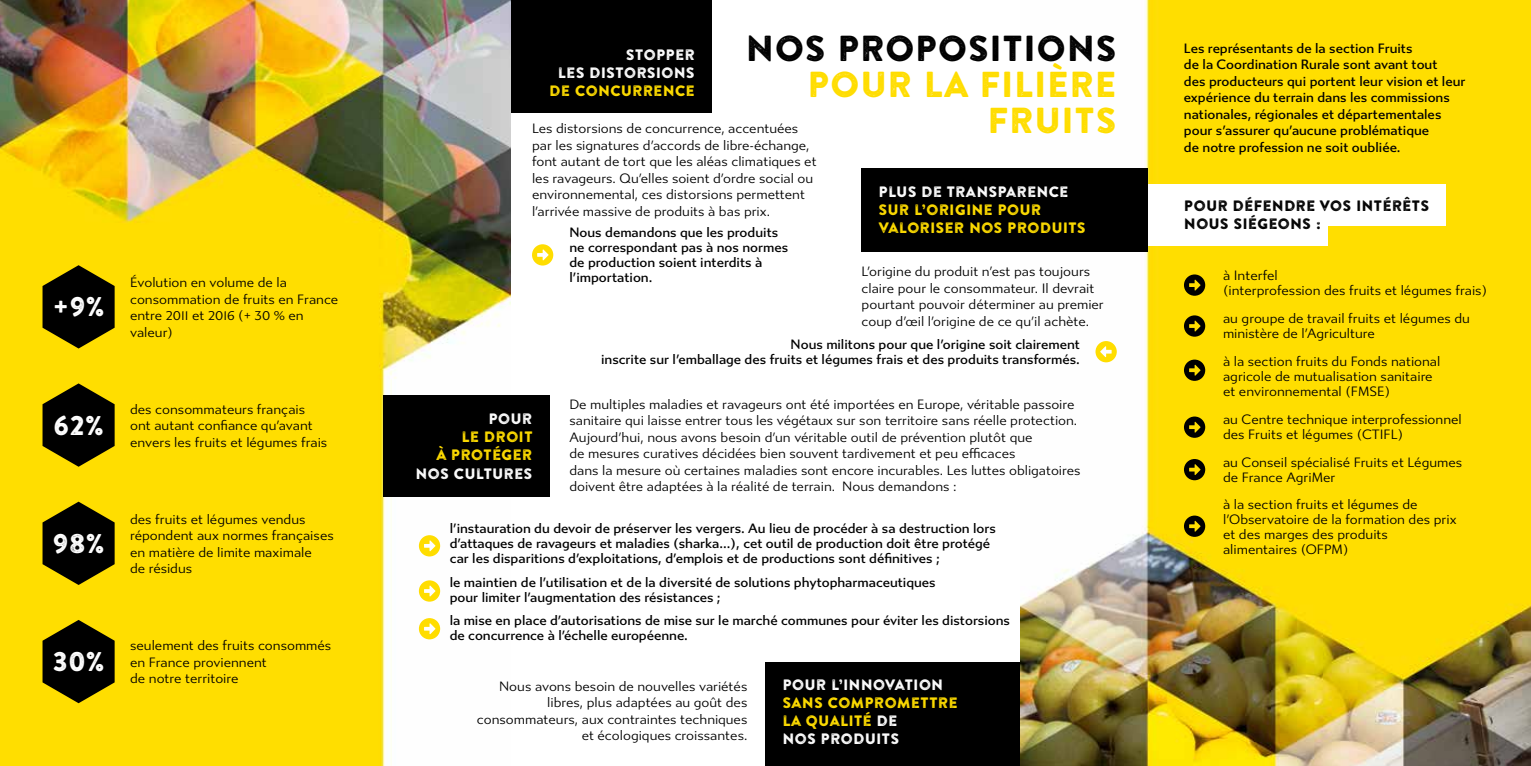
<style>
.page{position:relative;width:1531px;height:766px;background:#fff}
.page>*{position:absolute;margin:0;border:0;box-sizing:border-box;transform-origin:0 0}
.t1{font:36px/36px "Brandon Printed One";color:#fd0;text-align:right}
.t2{font:36px "Brandon Printed One";color:#000}
.t3{font:27px "Brandon Printed One";color:#fff}
.t4{font:15px/18px "Brandon Printed One";color:#fd0}
.t5{font:15px/18px "Brandon Printed One";color:#fff;text-align:right}
.t6{font:15px/18px "Brandon Printed One";color:#000}
.t7{font:13.5px/16.5px "Gibbs";color:#000}
.t8{font:500 13.5px/15px "Gibbs";color:#000}
.s1{color:#fff}
</style>
<div class="page">
<div style="left:383px;top:0;width:329px;height:113px;background:#000"></div>
<div style="left:765px;top:662px;width:383px;height:103px;background:#000"></div>
<img style="left:0;top:0;width:510px;height:765px">
<img style="left:1021px;top:0;width:510px;height:765px">
<svg style="left:43px;top:265px;width:72px;height:83px;background:#3f3700"></svg>
<svg style="left:43px;top:383px;width:72px;height:83px;background:#3f3700"></svg>
<svg style="left:43px;top:501px;width:72px;height:84px;background:#413900"></svg>
<svg style="left:43px;top:619px;width:72px;height:84px;background:#413900"></svg>
<div style="left:383px;top:395px;width:166px;height:102px;background:#000"></div>
<svg style="left:532px;top:244px;width:21px;height:21px"></svg>
<svg style="left:1184px;top:274px;width:21px;height:22px"></svg>
<svg style="left:1184px;top:315px;width:21px;height:21px"></svg>
<svg style="left:1184px;top:359px;width:21px;height:22px"></svg>
<svg style="left:1184px;top:416px;width:21px;height:21px"></svg>
<svg style="left:1184px;top:459px;width:21px;height:21px"></svg>
<svg style="left:1184px;top:515px;width:21px;height:21px"></svg>
<svg style="left:1095px;top:341px;width:22px;height:21px"></svg>
<svg style="left:419px;top:535px;width:21px;height:21px"></svg>
<svg style="left:419px;top:580px;width:21px;height:21px"></svg>
<svg style="left:419px;top:618px;width:21px;height:21px"></svg>
<div style="left:1115px;top:204px;width:213px;height:42px;background:#fff"></div>
<div style="left:1115px;top:184px;width:331px;height:42px;background:#fff"></div>
<div style="left:861px;top:168px;width:287px;height:83px;background:#000"></div>
<h2 class="t3" style="left:53px;top:290px;width:53px">+9%</h2>
<p class="t7" style="left:130px;top:274px;width:210px">Évolution en volume de la consommation de fruits en France entre 2011 et 2016 (+ 30 % en valeur)</p>
<h2 class="t3" style="left:53px;top:408px;width:52px">62%</h2>
<p class="t7" style="left:130px;top:401px;width:199px">des consommateurs français ont autant confiance qu’avant envers les fruits et légumes frais</p>
<h2 class="t3" style="left:52px;top:526px;width:54px">98%</h2>
<p class="t7" style="left:130px;top:510px;width:205px">des fruits et légumes vendus répondent aux normes françaises en matière de limite maximale<br>de résidus</p>
<h2 class="t3" style="left:52px;top:644px;width:54px">30%</h2>
<p class="t7" style="left:130px;top:637px;width:203px">seulement des fruits consommés en France proviennent<br>de notre territoire</p>
<h1 class="t2" style="left:745px;top:26px;width:373px">NOS PROPOSITIONS</h1>
<h1 class="t1" style="left:807px;top:66px;width:311px">POUR LA FILIÈRE<br>FRUITS</h1>
<p class="t5" style="left:558px;top:45px;width:138px">STOPPER<br>LES DISTORSIONS</p>
<p class="t4" style="left:549px;top:81px;width:147px">DE CONCURRENCE</p>
<p class="t7" style="left:532px;top:121px;width:286px">Les distorsions de concurrence, accentuées par les signatures d’accords de libre-échange, font autant de tort que les aléas climatiques et les ravageurs. Qu’elles soient d’ordre social ou environnemental, ces distorsions permettent l’arrivée massive de produits à bas prix.</p>
<p class="t5" style="left:878px;top:182px;width:192px">PLUS DE TRANSPARENCE</p>
<p class="t4" style="left:878px;top:200px;width:209px">SUR L’ORIGINE POUR<br>VALORISER NOS PRODUITS</p>
<p class="t8" style="left:569px;top:225px;width:220px">Nous demandons que les produits ne correspondant pas à nos normes de production soient interdits à l’importation.</p>
<p class="t7" style="left:861px;top:263px;width:244px">L’origine du produit n’est pas toujours claire pour le consommateur. Il devrait pourtant pouvoir déterminer au premier coup d’œil l’origine de ce qu’il achète.</p>
<p class="t5" style="left:488px;top:410px;width:45px">POUR</p>
<p class="t4" style="left:436px;top:428px;width:98px;text-align:right">LE DROIT<br>À PROTÉGER</p>
<p class="t5" style="left:415px;top:464px;width:118px">NOS CULTURES</p>
<p class="t8" style="left:601px;top:337px;width:480px;text-align:right">Nous militons pour que l’origine soit clairement<br>inscrite sur l’emballage des fruits et légumes frais et des produits transformés.</p>
<p class="t7" style="left:569px;top:396px;width:513px">De multiples maladies et ravageurs ont été importées en Europe, véritable passoire sanitaire qui laisse entrer tous les végétaux sur son territoire sans réelle protection.<br>Aujourd’hui, nous avons besoin d’un véritable outil de prévention plutôt que<br>de mesures curatives décidées bien souvent tardivement et peu efficaces<br>dans la mesure où certaines maladies sont encore incurables. Les luttes obligatoires doivent être adaptées à la réalité de terrain. Nous demandons :</p>
<p class="t8" style="left:450px;top:521px;width:548px">l’instauration du devoir de préserver les vergers. Au lieu de procéder à sa destruction lors d’attaques de ravageurs et maladies (sharka...), cet outil de production doit être protégé car les disparitions d’exploitations, d’emplois et de productions sont définitives ;</p>
<p class="t8" style="left:450px;top:574px;width:487px">le maintien de l’utilisation et de la diversité de solutions phytopharmaceutiques pour limiter l’augmentation des résistances ;</p>
<p class="t8" style="left:450px;top:613px;width:562px">la mise en place d’autorisations de mise sur le marché communes pour éviter les distorsions de concurrence à l’échelle européenne.</p>
<p class="t7" style="left:477px;top:678px;width:272px;text-align:right">Nous avons besoin de nouvelles variétés libres, plus adaptées au goût des consommateurs, aux contraintes techniques et écologiques croissantes.</p>
<p class="t5" style="left:782px;top:675px;width:162px">POUR L’INNOVATION</p>
<p class="t4" style="left:782px;top:693px;width:177px">SANS COMPROMETTRE<br>LA QUALITÉ <span class="s1">DE<br>NOS PRODUITS</span></p>
<p class="t8" style="left:1184px;top:40px;width:283px;line-height:16.5px">Les représentants de la section Fruits<br>de la Coordination Rurale sont avant tout<br>des producteurs qui portent leur vision et leur expérience du terrain dans les commissions nationales, régionales et départementales pour s’assurer qu’aucune problématique<br>de notre profession ne soit oubliée.</p>
<p class="t6" style="left:1184px;top:196px;width:247px">POUR DÉFENDRE VOS INTÉRÊTS<br>NOUS SIÉGEONS :</p>
<p class="t7" style="left:1223px;top:268px;width:266px;line-height:15px">à Interfel<br>(interprofession des fruits et légumes frais)</p>
<p class="t7" style="left:1223px;top:311px;width:248px;line-height:15px">au groupe de travail fruits et légumes du ministère de l’Agriculture</p>
<p class="t7" style="left:1223px;top:354px;width:219px;line-height:15px">à la section fruits du Fonds national agricole de mutualisation sanitaire et environnemental (FMSE)</p>
<p class="t7" style="left:1223px;top:411px;width:240px;line-height:15px">au Centre technique interprofessionnel des Fruits et légumes (CTIFL)</p>
<p class="t7" style="left:1223px;top:454px;width:241px;line-height:15px">au Conseil spécialisé Fruits et Légumes de France AgriMer</p>
<p class="t7" style="left:1223px;top:497px;width:235px;line-height:15px">à la section fruits et légumes de l’Observatoire de la formation des prix et des marges des produits alimentaires (OFPM)</p>
</div>
